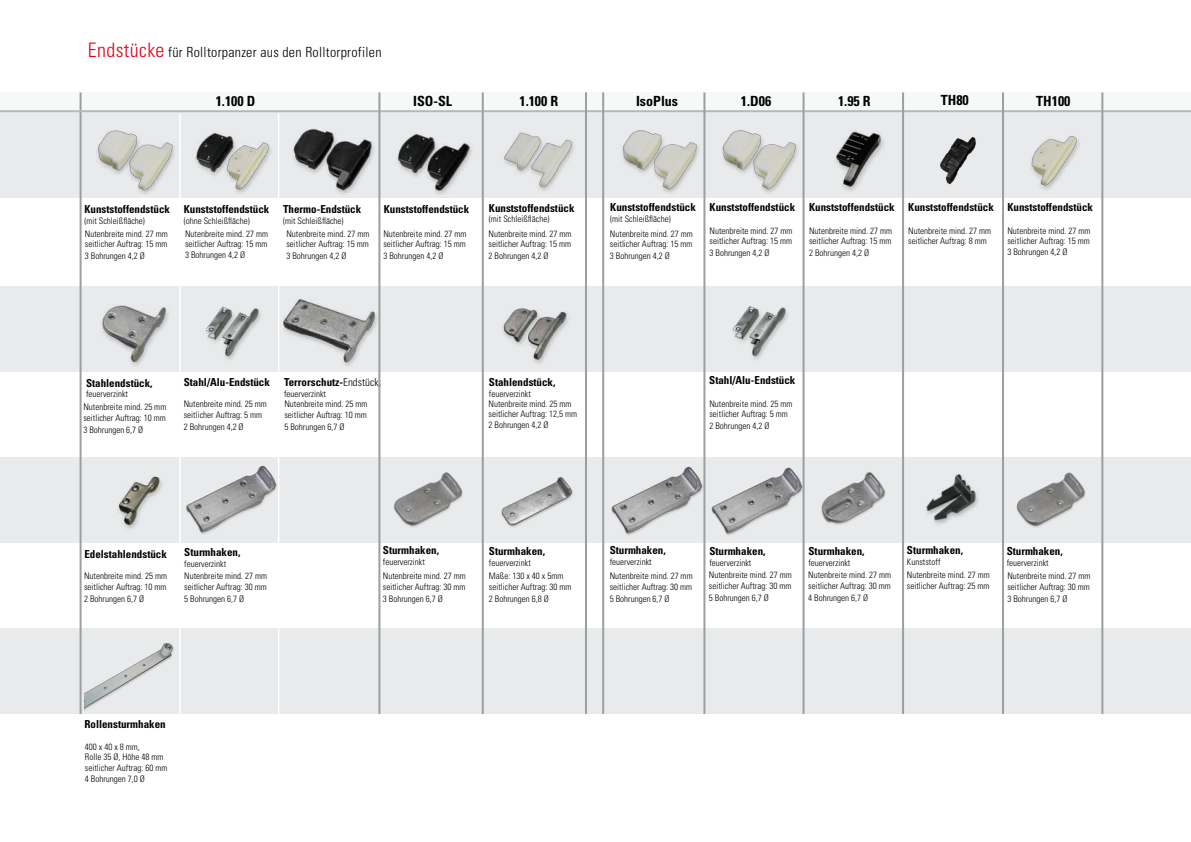
<style>
.page{position:relative;width:1191px;height:842px;background:#fff}
.page>*{position:absolute;margin:0;border:0;box-sizing:border-box;transform-origin:0 0}
.t1{font:300 condensed 14px "Univers LT Std";letter-spacing:.02em;color:#000}
.t2{font:700 condensed 14px "Univers LT Std";color:#000}
.t3{font:700 condensed 11px "Univers LT Std";color:#000}
.t4{font:300 condensed 9px/10.8px "Univers LT Std";color:#000}
.s1{font-size:20px;color:#e2001a}
.s2{font-weight:300}
</style>
<div class="page">
<div style="left:0;top:628px;width:1191px;height:86px;background:#e8eaeb"></div>
<div style="left:0;top:457px;width:1191px;height:86px;background:#e8eaeb"></div>
<div style="left:0;top:286px;width:1191px;height:86px;background:#e8eaeb"></div>
<div style="left:0;top:112px;width:1191px;height:86px;background:#e8eaeb"></div>
<div style="left:0;top:92px;width:1191px;height:20px;background:#f7f8f8"></div>
<img style="left:96px;top:130px;width:175px;height:64px">
<img style="left:102px;top:305px;width:159px;height:61px">
<hr style="left:80px;top:92px;width:2px;height:622px;background:#9b9fa0">
<img style="left:397px;top:113px;width:85px;height:86px">
<img style="left:504px;top:132px;width:70px;height:59px">
<img style="left:622px;top:114px;width:84px;height:85px">
<img style="left:722px;top:113px;width:83px;height:86px">
<img style="left:503px;top:308px;width:66px;height:56px">
<img style="left:732px;top:306px;width:56px;height:54px">
<img style="left:293px;top:113px;width:88px;height:86px">
<img style="left:118px;top:465px;width:159px;height:69px">
<img style="left:380px;top:453px;width:83px;height:92px">
<img style="left:501px;top:477px;width:72px;height:50px">
<img style="left:84px;top:643px;width:90px;height:68px">
<img style="left:836px;top:130px;width:48px;height:61px">
<img style="left:804px;top:453px;width:82px;height:93px">
<img style="left:284px;top:299px;width:94px;height:67px">
<hr style="left:0;top:110px;width:1191px;height:2px;background:#b3b9bb">
<img style="left:940px;top:136px;width:36px;height:49px">
<img style="left:1030px;top:136px;width:50px;height:54px">
<img style="left:611px;top:466px;width:92px;height:69px">
<img style="left:711px;top:457px;width:94px;height:86px">
<hr style="left:179px;top:113px;width:2px;height:601px;background:#fff">
<hr style="left:278px;top:113px;width:1px;height:601px;background:#fff">
<hr style="left:378px;top:92px;width:2px;height:622px;background:#9b9fa0">
<hr style="left:482px;top:92px;width:2px;height:622px;background:#9b9fa0">
<hr style="left:585px;top:92px;width:2px;height:622px;background:#9b9fa0">
<hr style="left:602px;top:92px;width:2px;height:622px;background:#9b9fa0">
<hr style="left:703px;top:92px;width:2px;height:622px;background:#9b9fa0">
<hr style="left:802px;top:92px;width:2px;height:622px;background:#9b9fa0">
<hr style="left:902px;top:92px;width:2px;height:622px;background:#9b9fa0">
<hr style="left:1002px;top:92px;width:2px;height:622px;background:#9b9fa0">
<hr style="left:1101px;top:92px;width:2px;height:622px;background:#9b9fa0">
<img style="left:926px;top:474px;width:52px;height:50px">
<img style="left:1016px;top:472px;width:70px;height:56px">
<h1 class="t1" style="left:88px;top:44px;width:295px"><span class="s1">Endstücke</span> für Rolltorpanzer aus den Rolltorprofilen</h1>
<h1 class="t2" style="left:216px;top:93px;width:41px">1.100 D</h1>
<h1 class="t2" style="left:413px;top:93px;width:40px">ISO-SL</h1>
<h1 class="t2" style="left:519px;top:93px;width:40px">1.100 R</h1>
<h1 class="t2" style="left:636px;top:93px;width:43px">IsoPlus</h1>
<h1 class="t2" style="left:741px;top:93px;width:32px">1.D06</h1>
<h1 class="t2" style="left:838px;top:92px;width:34px">1.95 R</h1>
<h1 class="t2" style="left:940px;top:92px;width:29px">TH80</h1>
<h1 class="t2" style="left:1036px;top:92px;width:36px">TH100</h1>
<p class="t3" style="left:84px;top:202px;width:87px">Kunststoffendstück</p>
<p class="t4" style="left:84px;top:215px;width:62px">(mit Schleißfläche)</p>
<p class="t4" style="left:85px;top:228px;width:84px">Nutenbreite mind. 27 mm seitlicher Auftrag: 15 mm</p>
<p class="t4" style="left:85px;top:251px;width:61px">3 Bohrungen 4,2 Ø</p>
<p class="t3" style="left:184px;top:202px;width:87px">Kunststoffendstück</p>
<p class="t4" style="left:184px;top:215px;width:67px">(ohne Schleißfläche)</p>
<p class="t4" style="left:185px;top:228px;width:84px;text-align:justify">Nutenbreite mind. 27 mm seitlicher Auftrag: 15 mm 3 Bohrungen 4,2 Ø</p>
<p class="t3" style="left:283px;top:202px;width:80px">Thermo-Endstück</p>
<p class="t4" style="left:283px;top:215px;width:62px">(mit Schleißfläche)</p>
<p class="t4" style="left:286px;top:228px;width:84px">Nutenbreite mind. 27 mm seitlicher Auftrag: 15 mm</p>
<p class="t4" style="left:286px;top:251px;width:61px">3 Bohrungen 4,2 Ø</p>
<p class="t3" style="left:384px;top:202px;width:87px">Kunststoffendstück</p>
<p class="t4" style="left:383px;top:228px;width:84px">Nutenbreite mind. 27 mm seitlicher Auftrag: 15 mm</p>
<p class="t4" style="left:383px;top:251px;width:61px">3 Bohrungen 4,2 Ø</p>
<p class="t3" style="left:489px;top:201px;width:87px">Kunststoffendstück</p>
<p class="t4" style="left:489px;top:214px;width:62px">(mit Schleißfläche)</p>
<p class="t4" style="left:488px;top:228px;width:84px">Nutenbreite mind. 27 mm seitlicher Auftrag: 15 mm</p>
<p class="t4" style="left:488px;top:251px;width:61px">2 Bohrungen 4,2 Ø</p>
<p class="t3" style="left:610px;top:200px;width:87px">Kunststoffendstück</p>
<p class="t4" style="left:610px;top:213px;width:62px">(mit Schleißfläche)</p>
<p class="t4" style="left:610px;top:228px;width:84px">Nutenbreite mind. 27 mm seitlicher Auftrag: 15 mm</p>
<p class="t4" style="left:610px;top:251px;width:61px">3 Bohrungen 4,2 Ø</p>
<p class="t3" style="left:709px;top:200px;width:87px">Kunststoffendstück</p>
<p class="t4" style="left:709px;top:225px;width:84px">Nutenbreite mind. 27 mm seitlicher Auftrag: 15 mm</p>
<p class="t4" style="left:709px;top:248px;width:61px">3 Bohrungen 4,2 Ø</p>
<p class="t3" style="left:809px;top:200px;width:87px">Kunststoffendstück</p>
<p class="t4" style="left:809px;top:225px;width:84px">Nutenbreite mind. 27 mm seitlicher Auftrag: 15 mm</p>
<p class="t4" style="left:809px;top:248px;width:61px">2 Bohrungen 4,2 Ø</p>
<p class="t3" style="left:908px;top:200px;width:87px">Kunststoffendstück</p>
<p class="t4" style="left:908px;top:225px;width:84px">Nutenbreite mind. 27 mm seitlicher Auftrag: 8 mm</p>
<p class="t3" style="left:1007px;top:200px;width:87px">Kunststoffendstück</p>
<p class="t4" style="left:1007px;top:225px;width:84px;text-align:justify">Nutenbreite mind. 27 mm seitlicher Auftrag: 15 mm 3 Bohrungen 4,2 Ø</p>
<p class="t3" style="left:86px;top:376px;width:68px">Stahlendstück,</p>
<p class="t4" style="left:86px;top:389px;width:43px">feuerverzinkt</p>
<p class="t4" style="left:83px;top:402px;width:84px">Nutenbreite mind. 25 mm seitlicher Auftrag: 10 mm</p>
<p class="t4" style="left:83px;top:424px;width:61px">3 Bohrungen 6,7 Ø</p>
<p class="t3" style="left:184px;top:375px;width:88px">Stahl/Alu-Endstück</p>
<p class="t4" style="left:184px;top:398px;width:84px">Nutenbreite mind. 25 mm seitlicher Auftrag: 5 mm</p>
<p class="t4" style="left:184px;top:421px;width:61px">2 Bohrungen 4,2 Ø</p>
<p class="t3" style="left:284px;top:376px;width:98px">Terrorschutz-<span class="s2">Endstück</span>,</p>
<p class="t4" style="left:284px;top:388px;width:43px">feuerverzinkt</p>
<p class="t4" style="left:284px;top:398px;width:84px">Nutenbreite mind. 25 mm seitlicher Auftrag: 10 mm</p>
<p class="t4" style="left:284px;top:421px;width:61px">5 Bohrungen 6,7 Ø</p>
<p class="t3" style="left:489px;top:376px;width:68px">Stahlendstück,</p>
<p class="t4" style="left:489px;top:389px;width:43px">feuerverzinkt</p>
<p class="t4" style="left:488px;top:398px;width:90px">Nutenbreite mind. 25 mm seitlicher Auftrag: 12,5 mm<br>2 Bohrungen 4,2 Ø</p>
<p class="t3" style="left:709px;top:374px;width:88px">Stahl/Alu-Endstück</p>
<p class="t4" style="left:709px;top:398px;width:84px">Nutenbreite mind. 25 mm seitlicher Auftrag: 5 mm</p>
<p class="t4" style="left:709px;top:421px;width:61px">2 Bohrungen 4,2 Ø</p>
<p class="t3" style="left:84px;top:547px;width:84px">Edelstahlendstück</p>
<p class="t4" style="left:84px;top:571px;width:84px">Nutenbreite mind. 25 mm seitlicher Auftrag: 10 mm</p>
<p class="t4" style="left:84px;top:593px;width:61px">2 Bohrungen 6,7 Ø</p>
<p class="t3" style="left:184px;top:545px;width:58px">Sturmhaken,</p>
<p class="t4" style="left:184px;top:558px;width:43px">feuerverzinkt</p>
<p class="t4" style="left:184px;top:571px;width:84px">Nutenbreite mind. 27 mm seitlicher Auftrag: 30 mm</p>
<p class="t4" style="left:184px;top:593px;width:61px">5 Bohrungen 6,7 Ø</p>
<p class="t3" style="left:383px;top:544px;width:58px">Sturmhaken,</p>
<p class="t4" style="left:383px;top:557px;width:43px">feuerverzinkt</p>
<p class="t4" style="left:383px;top:571px;width:84px">Nutenbreite mind. 27 mm seitlicher Auftrag: 30 mm</p>
<p class="t4" style="left:383px;top:594px;width:61px">3 Bohrungen 6,7 Ø</p>
<p class="t3" style="left:489px;top:544px;width:58px">Sturmhaken,</p>
<p class="t4" style="left:489px;top:557px;width:43px">feuerverzinkt</p>
<p class="t4" style="left:489px;top:571px;width:84px">Maße: 130 x 40 x 5mm seitlicher Auftrag: 30 mm</p>
<p class="t4" style="left:489px;top:593px;width:61px">2 Bohrungen 6,8 Ø</p>
<p class="t3" style="left:609px;top:543px;width:58px">Sturmhaken,</p>
<p class="t4" style="left:609px;top:556px;width:43px">feuerverzinkt</p>
<p class="t4" style="left:609px;top:570px;width:84px">Nutenbreite mind. 27 mm seitlicher Auftrag: 30 mm</p>
<p class="t4" style="left:609px;top:593px;width:61px">5 Bohrungen 6,7 Ø</p>
<p class="t3" style="left:709px;top:544px;width:58px">Sturmhaken,</p>
<p class="t4" style="left:709px;top:557px;width:43px">feuerverzinkt</p>
<p class="t4" style="left:709px;top:570px;width:84px">Nutenbreite mind. 27 mm seitlicher Auftrag: 30 mm</p>
<p class="t4" style="left:709px;top:592px;width:61px">5 Bohrungen 6,7 Ø</p>
<p class="t3" style="left:808px;top:544px;width:58px">Sturmhaken,</p>
<p class="t4" style="left:808px;top:557px;width:43px">feuerverzinkt</p>
<p class="t4" style="left:808px;top:570px;width:84px">Nutenbreite mind. 27 mm seitlicher Auftrag: 30 mm</p>
<p class="t4" style="left:808px;top:592px;width:61px">4 Bohrungen 6,7 Ø</p>
<p class="t3" style="left:907px;top:543px;width:58px">Sturmhaken,</p>
<p class="t4" style="left:907px;top:556px;width:35px">Kunststoff</p>
<p class="t4" style="left:907px;top:570px;width:84px">Nutenbreite mind. 27 mm seitlicher Auftrag: 25 mm</p>
<p class="t3" style="left:1006px;top:544px;width:58px">Sturmhaken,</p>
<p class="t4" style="left:1006px;top:557px;width:43px">feuerverzinkt</p>
<p class="t4" style="left:1007px;top:570px;width:84px">Nutenbreite mind. 27 mm seitlicher Auftrag: 30 mm</p>
<p class="t4" style="left:1007px;top:593px;width:61px">3 Bohrungen 6,7 Ø</p>
<p class="t3" style="left:84px;top:718px;width:83px">Rollensturmhaken</p>
<p class="t4" style="left:85px;top:741px;width:84px">400 x 40 x 8 mm,<br>Rolle 35 Ø, Höhe 48 mm seitlicher Auftrag: 60 mm<br>4 Bohrungen 7,0 Ø</p>
</div>
